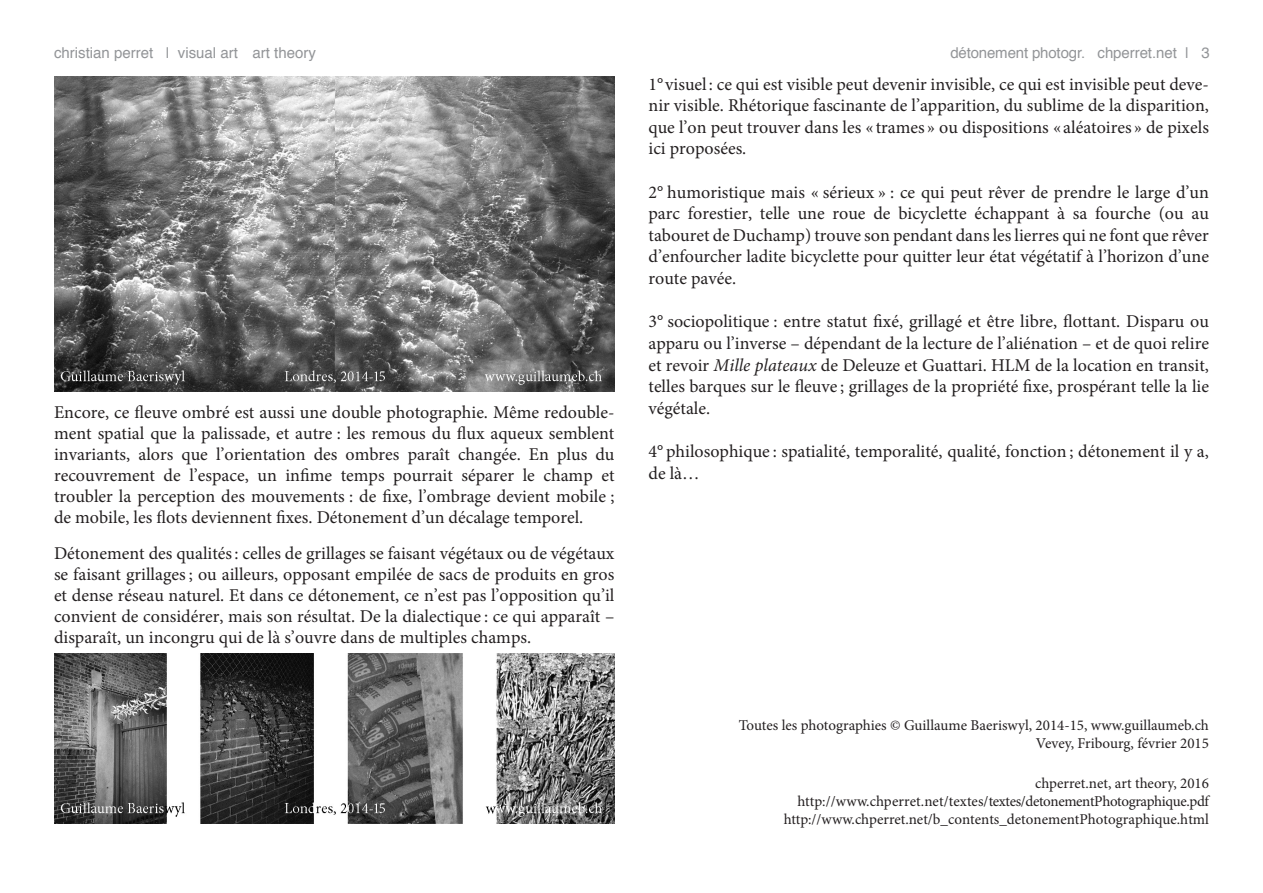
<style>
.page{position:relative;width:1263px;height:893px;background:#fff}
.page>*{position:absolute;margin:0;border:0;box-sizing:border-box;transform-origin:0 0}
.t1{font:18px/21.6px "Minion Pro";color:#231f20;text-align:justify}
.t2{font:15px/18px "Minion Pro";color:#231f20;text-align:right}
.t3{font:15px "Helvetica";color:#939598}
.s1{font-style:italic}
</style>
<div class="page">
<img style="left:54px;top:77px;width:560px;height:315px">
<img style="left:54px;top:654px;width:560px;height:170px">
<p class="t3" style="left:54px;top:41px;width:263px">christian perret | visual art art theory</p>
<p class="t3" style="left:950px;top:41px;width:261px">détonement photogr. chperret.net | 3</p>
<p class="t1" style="left:54px;top:401px;width:562px;line-height:21px">Encore, ce fleuve ombré est aussi une double photographie. Même redouble&shy;ment spatial que la palissade, et autre : les remous du flux aqueux semblent invariants, alors que l’orientation des ombres paraît changée. En plus du recouvrement de l’espace, un infime temps pourrait séparer le champ et troubler la perception des mouvements : de fixe, l’ombrage devient mobile ; de mobile, les flots deviennent fixes. Détonement d’un décalage temporel.</p>
<p class="t1" style="left:54px;top:542px;width:562px;line-height:21px">Détonement des qualités : celles de grillages se faisant végétaux ou de végétaux se faisant grillages ; ou ailleurs, opposant empilée de sacs de produits en gros et dense réseau naturel. Et dans ce détonement, ce n’est pas l’opposition qu’il convient de considérer, mais son résultat. De la dialectique : ce qui apparaît – disparaît, un incongru qui de là s’ouvre dans de multiples champs.</p>
<p class="t1" style="left:648px;top:73px;width:562px">1° visuel : ce qui est visible peut devenir invisible, ce qui est invisible peut deve&shy;nir visible. Rhétorique fascinante de l’apparition, du sublime de la disparition, que l’on peut trouver dans les « trames » ou dispositions « aléatoires » de pixels ici proposées.</p>
<p class="t1" style="left:648px;top:181px;width:562px">2° humoristique mais « sérieux » : ce qui peut rêver de prendre le large d’un parc forestier, telle une roue de bicyclette échappant à sa fourche (ou au tabouret de Duchamp) trouve son pendant dans les lierres qui ne font que rêver d’enfourcher ladite bicyclette pour quitter leur état végétatif à l’horizon d’une route pavée.</p>
<p class="t1" style="left:648px;top:311px;width:562px">3° sociopolitique : entre statut fixé, grillagé et être libre, flottant. Disparu ou apparu ou l’inverse – dépendant de la lecture de l’aliénation – et de quoi relire et revoir <span class="s1">Mille plateaux</span> de Deleuze et Guattari. HLM de la location en transit, telles barques sur le fleuve ; grillages de la propriété fixe, prospérant telle la lie végétale.</p>
<p class="t1" style="left:648px;top:440px;width:562px">4° philosophique : spatialité, temporalité, qualité, fonction ; détonement il y a, de là…</p>
<p class="t2" style="left:739px;top:717px;width:472px">Toutes les photographies © Guillaume Baeriswyl, 2014-15, www.guillaumeb.ch<br>Vevey, Fribourg, février 2015</p>
<p class="t2" style="left:784px;top:774px;width:427px">chperret.net, art theory, 2016 http://www.chperret.net/textes/textes/detonementPhotographique.pdf http://www.chperret.net/b_contents_detonementPhotographique.html</p>
</div>
